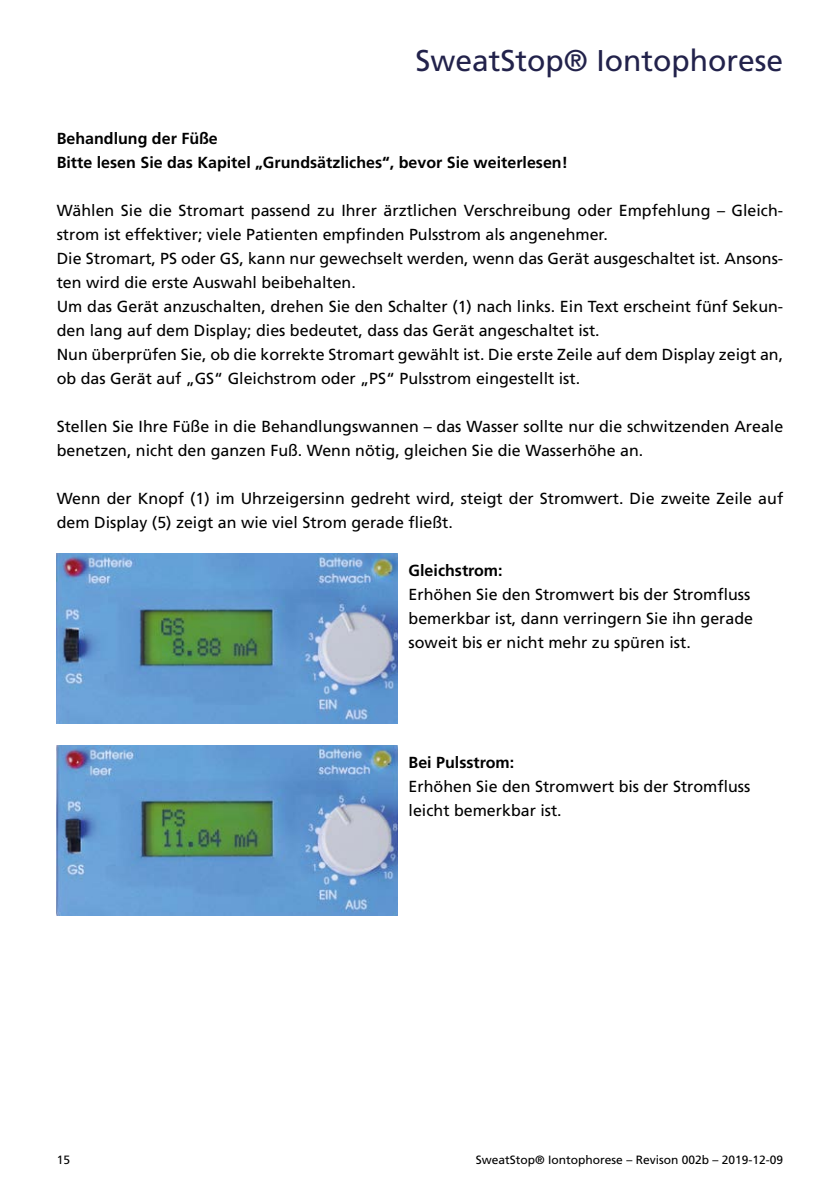
<style>
.page{position:relative;width:840px;height:1191px;background:#fff}
.page>*{position:absolute;margin:0;border:0;box-sizing:border-box;transform-origin:0 0}
.t1{font:30px "Frutiger LT Std";color:#22224b}
.t2{font:16px/24px "Frutiger LT Std";color:#000}
.t3{font:700 16px/24px "Frutiger LT Std";color:#000}
.t4{font:12px "Frutiger LT Std";color:#000}
</style>
<div class="page">
<img style="left:57px;top:553px;width:340px;height:170px">
<img style="left:57px;top:745px;width:340px;height:170px">
<h1 class="t1" style="left:415px;top:43px;width:369px">SweatStop® Iontophorese</h1>
<p class="t3" style="left:57px;top:127px;width:512px">Behandlung der Füße<br>Bitte lesen Sie das Kapitel „Grundsätzliches“, bevor Sie weiterlesen!</p>
<p class="t2" style="left:57px;top:199px;width:727px">Wählen Sie die Stromart passend zu Ihrer ärztlichen Verschreibung oder Empfehlung – Gleich&shy;strom ist effektiver; viele Patienten empfinden Pulsstrom als angenehmer.<br>Die Stromart, PS oder GS, kann nur gewechselt werden, wenn das Gerät ausgeschaltet ist. Ansons&shy;ten wird die erste Auswahl beibehalten.<br>Um das Gerät anzuschalten, drehen Sie den Schalter (1) nach links. Ein Text erscheint fünf Sekun&shy;den lang auf dem Display; dies bedeutet, dass das Gerät angeschaltet ist.<br>Nun überprüfen Sie, ob die korrekte Stromart gewählt ist. Die erste Zeile auf dem Display zeigt an, ob das Gerät auf „GS“ Gleichstrom oder „PS“ Pulsstrom eingestellt ist.</p>
<p class="t2" style="left:57px;top:415px;width:727px">Stellen Sie Ihre Füße in die Behandlungswannen – das Wasser sollte nur die schwitzenden Areale benetzen, nicht den ganzen Fuß. Wenn nötig, gleichen Sie die Wasserhöhe an.</p>
<p class="t2" style="left:57px;top:487px;width:727px">Wenn der Knopf (1) im Uhrzeigersinn gedreht wird, steigt der Stromwert. Die zweite Zeile auf dem Display (5) zeigt an wie viel Strom gerade fließt.</p>
<p class="t3" style="left:408px;top:559px;width:95px">Gleichstrom:</p>
<p class="t2" style="left:408px;top:583px;width:346px">Erhöhen Sie den Stromwert bis der Stromfluss bemerkbar ist, dann verringern Sie ihn gerade soweit bis er nicht mehr zu spüren ist.</p>
<p class="t4" style="left:57px;top:1152px;width:15px">15</p>
<p class="t3" style="left:408px;top:751px;width:107px">Bei Pulsstrom:</p>
<p class="t2" style="left:408px;top:775px;width:343px">Erhöhen Sie den Stromwert bis der Stromfluss leicht bemerkbar ist.</p>
<p class="t4" style="left:475px;top:1152px;width:309px">SweatStop® Iontophorese – Revison 002b – 2019-12-09</p>
</div>
